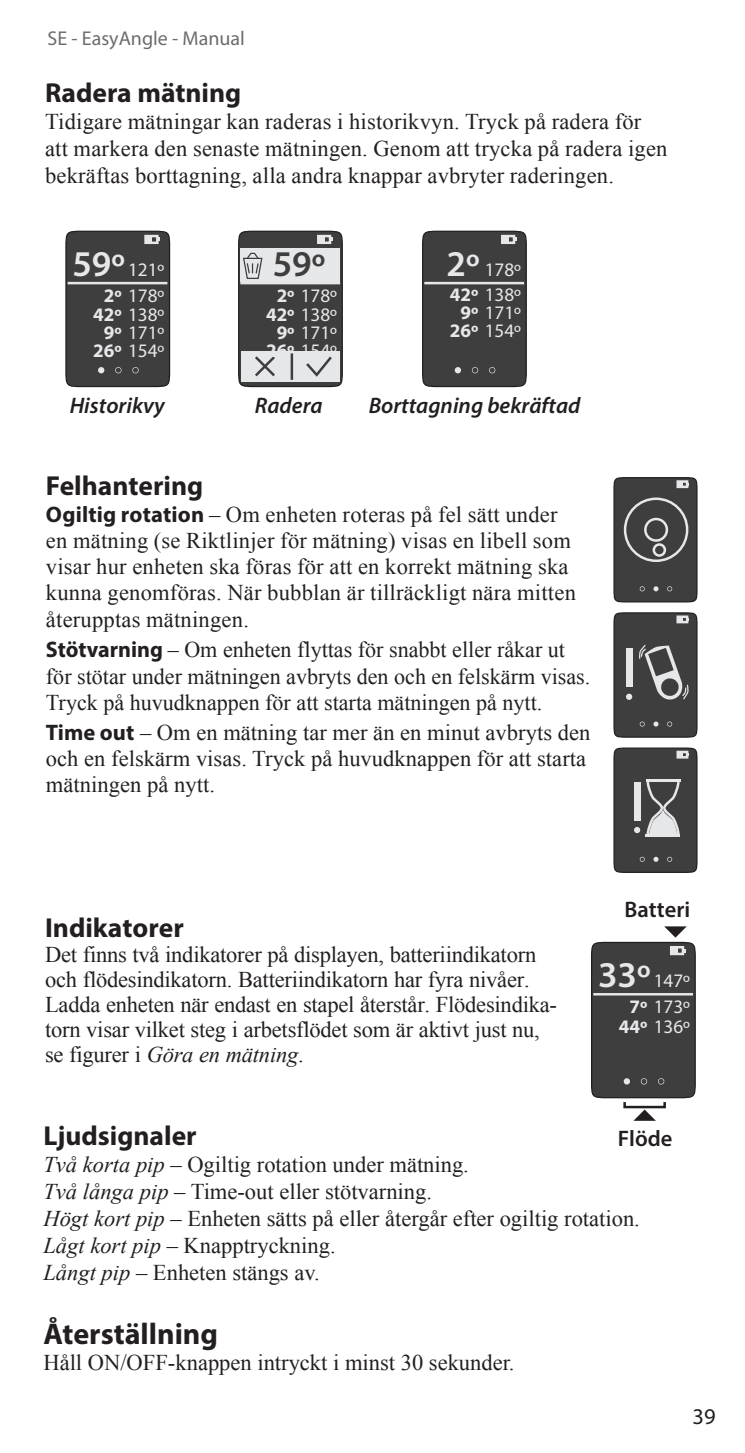
<style>
.page{position:relative;width:745px;height:1453px;background:#fff}
.page>*{position:absolute;margin:0;border:0;box-sizing:border-box;transform-origin:0 0}
.t1{font:600 36.5px "Myriad Pro";color:#3e3e3f}
.t2{font:700 30px "Myriad Pro";color:#231f20}
.t3{font:700 27.5px "Myriad Pro";color:#231f20}
.t4{font:22.5px/26.2px "Times New Roman";color:#231f20}
.t5{font:italic 600 22.5px "Myriad Pro";color:#231f20}
.t6{font:600 22.5px "Myriad Pro";color:#231f20}
.t7{font:22.5px "Myriad Pro";color:#231f20}
.t8{font:20px "Myriad Pro";color:#6c6d70}
.t9{font:19.25px/18px "Myriad Pro";color:#e6e7e9;text-align:center}
.s1{font-weight:600;font-size:36.5px}
.s2{font-weight:700}
.s3{font-family:"Myriad Pro";font-weight:700}
.s4{font-style:italic}
</style>
<div class="page">
<div style="left:66px;top:231px;width:103px;height:155px;background:#3e3e3f;border-radius:17px"></div>
<div style="left:65px;top:231px;width:105px;height:156px;border:1px solid #231f20;border-radius:17px"></div>
<hr style="left:68px;top:282px;width:99px;height:2px;background:#e6e7e9">
<svg style="left:98px;top:367px;width:6px;height:6px"></svg>
<svg style="left:115px;top:367px;width:6px;height:6px"></svg>
<svg style="left:144px;top:234px;width:16px;height:10px"></svg>
<div style="left:238px;top:231px;width:104px;height:155px;background:#3e3e3f;border-radius:17px"></div>
<div style="left:238px;top:231px;width:104px;height:156px;border:1px solid #231f20;border-radius:17px"></div>
<hr style="left:240px;top:282px;width:100px;height:2px;background:#e6e7e9">
<svg style="left:317px;top:234px;width:15px;height:10px"></svg>
<div style="left:241px;top:351px;width:98px;height:31px;background:#e6e7e9"></div>
<hr style="left:290px;top:353px;width:3px;height:27px;background:#3e3e3f">
<svg style="left:255px;top:356px;width:20px;height:21px"></svg>
<svg style="left:306px;top:356px;width:26px;height:21px"></svg>
<div style="left:240px;top:249px;width:100px;height:33px;background:#e6e7e9"></div>
<svg style="left:243px;top:252px;width:20px;height:27px"></svg>
<div style="left:422px;top:231px;width:104px;height:155px;background:#3e3e3f;border-radius:17px"></div>
<div style="left:422px;top:231px;width:104px;height:156px;border:1px solid #231f20;border-radius:17px"></div>
<hr style="left:424px;top:282px;width:99px;height:2px;background:#e6e7e9">
<div style="left:454px;top:367px;width:7px;height:6px;background:#e6e7e9;border-radius:50%"></div>
<svg style="left:489px;top:368px;width:5px;height:5px"></svg>
<svg style="left:501px;top:234px;width:15px;height:10px"></svg>
<div style="left:613px;top:748px;width:83px;height:124px;background:#3e3e3f;border-radius:14px"></div>
<div style="left:613px;top:747px;width:84px;height:126px;border:1px solid #231f20;border-radius:14px"></div>
<svg style="left:639px;top:857px;width:5px;height:5px"></svg>
<svg style="left:653px;top:857px;width:5px;height:5px"></svg>
<svg style="left:667px;top:857px;width:4px;height:5px"></svg>
<svg style="left:676px;top:749px;width:13px;height:10px"></svg>
<div style="left:633px;top:782px;width:7px;height:39px;background:#e6e7e9"></div>
<svg style="left:634px;top:827px;width:5px;height:6px"></svg>
<svg style="left:645px;top:779px;width:35px;height:57px"></svg>
<div style="left:613px;top:613px;width:83px;height:124px;background:#3e3e3f;border-radius:14px"></div>
<div style="left:613px;top:612px;width:84px;height:126px;border:1px solid #231f20;border-radius:14px"></div>
<svg style="left:639px;top:721px;width:5px;height:5px"></svg>
<svg style="left:653px;top:721px;width:5px;height:5px"></svg>
<svg style="left:667px;top:721px;width:4px;height:5px"></svg>
<svg style="left:676px;top:614px;width:13px;height:10px"></svg>
<svg style="left:639px;top:644px;width:49px;height:56px"></svg>
<div style="left:625px;top:648px;width:7px;height:39px;background:#e6e7e9"></div>
<svg style="left:626px;top:694px;width:5px;height:6px"></svg>
<div style="left:613px;top:478px;width:83px;height:124px;background:#3e3e3f;border-radius:14px"></div>
<div style="left:613px;top:477px;width:84px;height:125px;border:1px solid #231f20;border-radius:14px"></div>
<svg style="left:639px;top:586px;width:5px;height:5px"></svg>
<svg style="left:653px;top:586px;width:5px;height:5px"></svg>
<svg style="left:667px;top:586px;width:4px;height:5px"></svg>
<svg style="left:676px;top:479px;width:13px;height:10px"></svg>
<div style="left:623px;top:497px;width:65px;height:65px;border:2px solid #e6e7e9;border-radius:50%"></div>
<div style="left:643px;top:518px;width:24px;height:24px;border:2px solid #e6e7e9;border-radius:50%"></div>
<div style="left:652px;top:543px;width:13px;height:14px;border:2px solid #e6e7e9;border-radius:50%"></div>
<div style="left:591px;top:942px;width:103px;height:156px;background:#3e3e3f;border-radius:17px"></div>
<div style="left:590px;top:942px;width:105px;height:156px;border:1px solid #231f20;border-radius:17px"></div>
<hr style="left:593px;top:993px;width:99px;height:2px;background:#e6e7e9">
<svg style="left:623px;top:1078px;width:6px;height:6px"></svg>
<svg style="left:640px;top:1078px;width:6px;height:6px"></svg>
<svg style="left:670px;top:946px;width:15px;height:10px"></svg>
<svg style="left:664px;top:926px;width:22px;height:11px"></svg>
<div style="left:623px;top:1101px;width:42px;height:7px;border:2px solid #231f20"></div>
<svg style="left:633px;top:1109px;width:22px;height:12px"></svg>
<p class="t8" style="left:47px;top:26px;width:199px">SE - EasyAngle - Manual</p>
<p class="t3" style="left:45px;top:75px;width:198px">Radera mätning</p>
<p class="t4" style="left:45px;top:108px;width:623px;line-height:27px">Tidigare mätningar kan raderas i historikvyn. Tryck på radera för att markera den senaste mätningen. Genom att trycka på radera igen bekräftas borttagning, alla andra knappar avbryter raderingen.</p>
<p class="t9" style="left:72px;top:256px;width:93px;line-height:26.5px;text-align:right"><span class="s1">59º</span> 121º<br><span class="s2">2º</span> 178º</p>
<p class="t9" style="left:93px;top:306px;width:73px"><span class="s2">42º</span> 138º<br><span class="s2">9º</span> 171º<br><span class="s2">26º</span> 154º</p>
<h1 class="t1" style="left:272px;top:240px;width:54px">59º</h1>
<p class="t9" style="left:266px;top:286px;width:73px"><span class="s2">2º</span> 178º<br><span class="s2">42º</span> 138º<br><span class="s2">9º</span> 171º<br><span class="s2">26º</span> 154º</p>
<p class="t9" style="left:446px;top:256px;width:76px;line-height:25.8px;text-align:left"><span class="s1">2º</span> 178º<br><span class="s2">42º</span> 138º</p>
<p class="t9" style="left:449px;top:303px;width:73px"><span class="s2">9º</span> 171º<br><span class="s2">26º</span> 154º</p>
<p class="t5" style="left:70px;top:391px;width:96px">Historikvy</p>
<p class="t5" style="left:255px;top:391px;width:69px">Radera</p>
<p class="t5" style="left:368px;top:391px;width:213px">Borttagning bekräftad</p>
<p class="t3" style="left:46px;top:467px;width:159px">Felhantering</p>
<p class="t4" style="left:46px;top:501px;width:531px"><span class="s3">Ogiltig rotation</span> – Om enheten roteras på fel sätt under en mätning (se Riktlinjer för mätning) visas en libell som visar hur enheten ska föras för att en korrekt mätning ska kunna genomföras. När bubblan är tillräckligt nära mitten återupptas mätningen.</p>
<p class="t4" style="left:46px;top:636px;width:545px"><span class="s3">Stötvarning</span> – Om enheten flyttas för snabbt eller råkar ut för stötar under mätningen avbryts den och en felskärm visas.<br>Tryck på huvudknappen för att starta mätningen på nytt.</p>
<p class="t4" style="left:46px;top:719px;width:545px"><span class="s3">Time out</span> – Om en mätning tar mer än en minut avbryts den och en felskärm visas. Tryck på huvudknappen för att starta mätningen på nytt.</p>
<p class="t3" style="left:45px;top:910px;width:140px">Indikatorer</p>
<p class="t4" style="left:45px;top:942px;width:513px;line-height:25px">Det finns två indikatorer på displayen, batteriindikatorn och flödesindikatorn. Batteriindikatorn har fyra nivåer.<br>Ladda enheten när endast en stapel återstår. Flödesindika&shy;torn visar vilket steg i arbetsflödet som är aktivt just nu, se figurer i <span class="s4">Göra en mätning</span>.</p>
<p class="t6" style="left:624px;top:895px;width:67px">Batteri</p>
<p class="t9" style="left:597px;top:967px;width:93px;line-height:26.5px;text-align:right"><span class="s1">33º</span> 147º<br><span class="s2">7º</span> 173º</p>
<p class="t9" style="left:618px;top:1017px;width:73px"><span class="s2">44º</span> 136º</p>
<p class="t3" style="left:43px;top:1118px;width:155px">Ljudsignaler</p>
<p class="t4" style="left:43px;top:1151px;width:597px;line-height:27px"><span class="s4">Två korta pip</span> – Ogiltig rotation under mätning.<br><span class="s4">Två långa pip</span> – Time-out eller stötvarning.<br><span class="s4">Högt kort pip</span> – Enheten sätts på eller återgår efter ogiltig rotation.<br><span class="s4">Lågt kort pip</span> – Knapptryckning.<br><span class="s4">Långt pip</span> – Enheten stängs av.</p>
<p class="t6" style="left:617px;top:1124px;width:56px">Flöde</p>
<h2 class="t2" style="left:43px;top:1314px;width:176px">Återställning</h2>
<p class="t4" style="left:43px;top:1349px;width:472px">Håll ON/OFF-knappen intryckt i minst 30 sekunder.</p>
<p class="t7" style="left:692px;top:1403px;width:25px">39</p>
</div>
